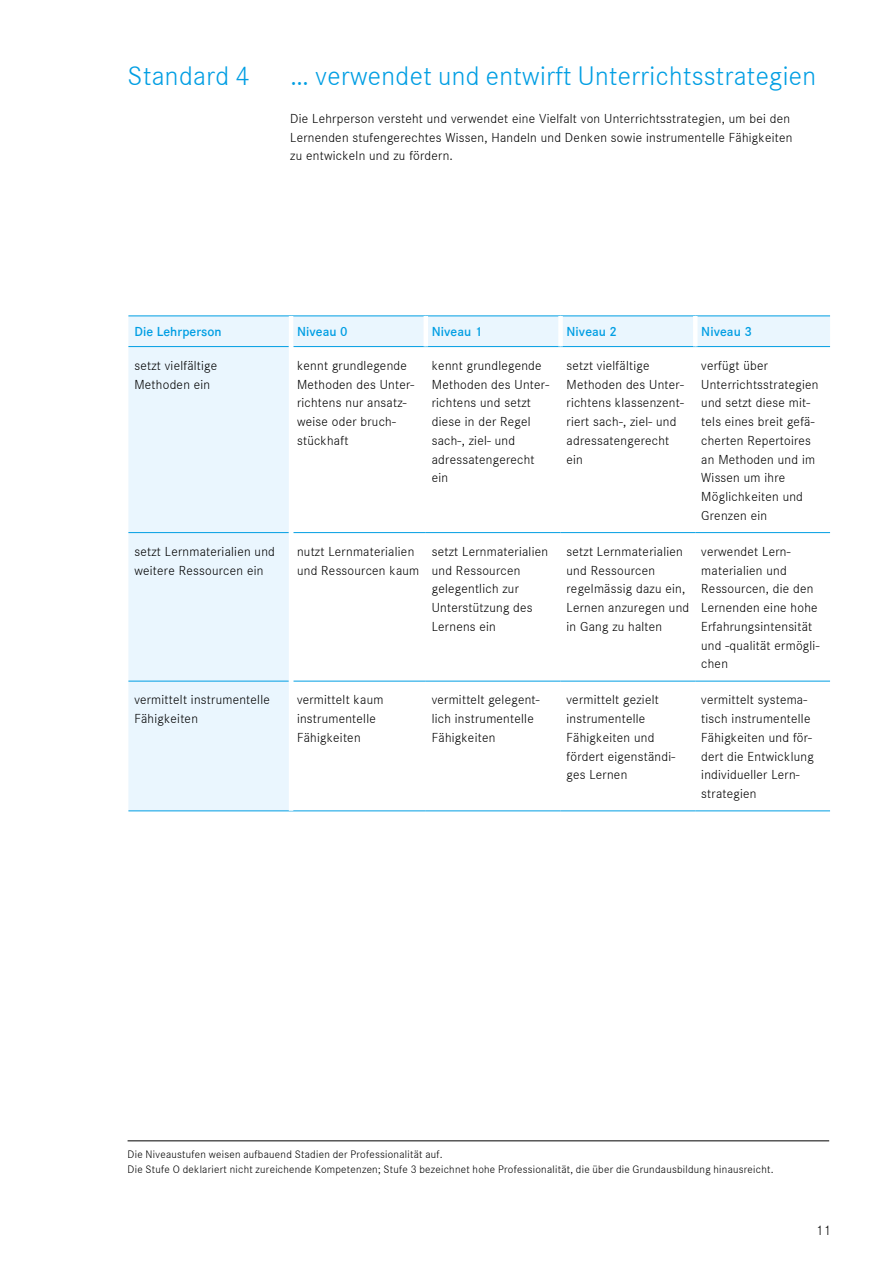
<style>
.page{position:relative;width:893px;height:1263px;background:#fff}
.page>*{position:absolute;margin:0;border:0;box-sizing:border-box;transform-origin:0 0}
.t1{font:300 27.75px "Corporate S";letter-spacing:.015em;color:#009ee3}
.t2{font:300 14.25px "Corporate S";color:#000}
.t3{font:300 13.5px/18.8px "Corporate S";letter-spacing:.02em;color:#000}
.t4{font:600 13.5px "Corporate S";letter-spacing:.005em;color:#009ee3}
.t5{font:300 11.25px/15px "Corporate S";letter-spacing:.025em;color:#000}
</style>
<div class="page">
<hr style="left:128px;top:1140px;width:701px;height:1px;background:#000">
<svg style="left:128px;top:317px;width:702px;height:494px"></svg>
<svg style="left:293px;top:347px;width:133px;height:464px"></svg>
<hr style="left:128px;top:316px;width:163px;height:1px;background:#009ee3">
<hr style="left:291px;top:316px;width:135px;height:1px;background:#009ee3">
<hr style="left:426px;top:316px;width:135px;height:1px;background:#009ee3">
<hr style="left:561px;top:316px;width:134px;height:1px;background:#009ee3">
<hr style="left:695px;top:316px;width:135px;height:1px;background:#009ee3">
<hr style="left:128px;top:346px;width:161px;height:1px;background:#009ee3">
<hr style="left:293px;top:346px;width:133px;height:1px;background:#009ee3">
<hr style="left:426px;top:346px;width:135px;height:1px;background:#009ee3">
<hr style="left:561px;top:346px;width:134px;height:1px;background:#009ee3">
<hr style="left:695px;top:346px;width:135px;height:1px;background:#009ee3">
<hr style="left:128px;top:532px;width:161px;height:1px;background:#009ee3">
<hr style="left:293px;top:532px;width:133px;height:1px;background:#009ee3">
<hr style="left:426px;top:532px;width:135px;height:1px;background:#009ee3">
<hr style="left:561px;top:532px;width:134px;height:1px;background:#009ee3">
<hr style="left:695px;top:532px;width:135px;height:1px;background:#009ee3">
<hr style="left:128px;top:681px;width:161px;height:1px;background:#009ee3">
<hr style="left:293px;top:681px;width:133px;height:1px;background:#009ee3">
<hr style="left:426px;top:681px;width:135px;height:1px;background:#009ee3">
<hr style="left:561px;top:681px;width:134px;height:1px;background:#009ee3">
<hr style="left:695px;top:681px;width:135px;height:1px;background:#009ee3">
<hr style="left:128px;top:811px;width:163px;height:1px;background:#009ee3">
<hr style="left:291px;top:811px;width:135px;height:1px;background:#009ee3">
<hr style="left:426px;top:811px;width:135px;height:1px;background:#009ee3">
<hr style="left:561px;top:811px;width:134px;height:1px;background:#009ee3">
<hr style="left:695px;top:811px;width:135px;height:1px;background:#009ee3">
<hr style="left:424px;top:316px;width:4px;height:30px;background:#fff">
<hr style="left:289px;top:316px;width:4px;height:31px;background:#fff">
<hr style="left:289px;top:347px;width:4px;height:186px;background:#fff">
<hr style="left:289px;top:533px;width:4px;height:148px;background:#fff">
<hr style="left:289px;top:681px;width:4px;height:130px;background:#fff">
<div style="left:558px;top:316px;width:5px;height:30px;background:#fff"></div>
<div style="left:693px;top:316px;width:5px;height:30px;background:#fff"></div>
<h1 class="t1" style="left:128px;top:58px;width:124px">Standard 4</h1>
<h1 class="t1" style="left:290px;top:58px;width:527px">… verwendet und entwirft Unterrichtsstrategien</h1>
<p class="t3" style="left:290px;top:109px;width:504px">Die Lehrperson versteht und verwendet eine Vielfalt von Unterrichtsstrategien, um bei den<br>Lernenden stufengerechtes Wissen, Handeln und Denken sowie instrumentelle Fähigkeiten zu entwickeln und zu fördern.</p>
<p class="t4" style="left:134px;top:323px;width:89px">Die Lehrperson</p>
<p class="t4" style="left:297px;top:323px;width:52px">Niveau 0</p>
<p class="t4" style="left:432px;top:323px;width:52px">Niveau 1</p>
<p class="t4" style="left:567px;top:323px;width:52px">Niveau 2</p>
<p class="t4" style="left:701px;top:323px;width:52px">Niveau 3</p>
<p class="t3" style="left:134px;top:355px;width:84px">setzt vielfältige<br>Methoden ein</p>
<p class="t3" style="left:297px;top:355px;width:119px">kennt grundlegende<br>Methoden des Unter&shy;richtens nur ansatz&shy;weise oder bruch&shy;stückhaft</p>
<p class="t3" style="left:432px;top:355px;width:119px">kennt grundlegende<br>Methoden des Unter&shy;richtens und setzt diese in der Regel sach-, ziel- und adressatengerecht ein</p>
<p class="t3" style="left:566px;top:355px;width:119px">setzt vielfältige<br>Methoden des Unter&shy;richtens klassenzent&shy;riert sach-, ziel- und adressatengerecht ein</p>
<p class="t3" style="left:701px;top:355px;width:119px">verfügt über<br>Unterrichtsstrategien und setzt diese mit&shy;tels eines breit gefä&shy;cherten Repertoires an Methoden und im<br>Wissen um ihre<br>Möglichkeiten und<br>Grenzen ein</p>
<p class="t3" style="left:134px;top:542px;width:142px">setzt Lernmaterialien und weitere Ressourcen ein</p>
<p class="t3" style="left:297px;top:542px;width:124px">nutzt Lernmaterialien und Ressourcen kaum</p>
<p class="t3" style="left:432px;top:542px;width:118px">setzt Lernmaterialien und Ressourcen gelegentlich zur<br>Unterstützung des<br>Lernens ein</p>
<p class="t3" style="left:566px;top:542px;width:124px">setzt Lernmaterialien und Ressourcen regelmässig dazu ein,<br>Lernen anzuregen und in Gang zu halten</p>
<p class="t3" style="left:701px;top:542px;width:120px">verwendet Lern&shy;materialien und<br>Ressourcen, die den<br>Lernenden eine hohe<br>Erfahrungsintensität und -qualität ermögli&shy;chen</p>
<p class="t3" style="left:134px;top:690px;width:137px">vermittelt instrumentelle<br>Fähigkeiten</p>
<p class="t3" style="left:297px;top:690px;width:88px">vermittelt kaum instrumentelle<br>Fähigkeiten</p>
<p class="t3" style="left:432px;top:690px;width:109px">vermittelt gelegent&shy;lich instrumentelle<br>Fähigkeiten</p>
<p class="t3" style="left:566px;top:690px;width:110px">vermittelt gezielt instrumentelle<br>Fähigkeiten und fördert eigenständi&shy;ges Lernen</p>
<p class="t3" style="left:701px;top:690px;width:114px">vermittelt systema&shy;tisch instrumentelle<br>Fähigkeiten und för&shy;dert die Entwicklung individueller Lern&shy;strategien</p>
<p class="t5" style="left:128px;top:1146px;width:648px">Die Niveaustufen weisen aufbauend Stadien der Professionalität auf.<br>Die Stufe O deklariert nicht zureichende Kompetenzen; Stufe 3 bezeichnet hohe Professionalität, die über die Grundausbildung hinausreicht.</p>
<p class="t2" style="left:816px;top:1220px;width:17px">11</p>
</div>
